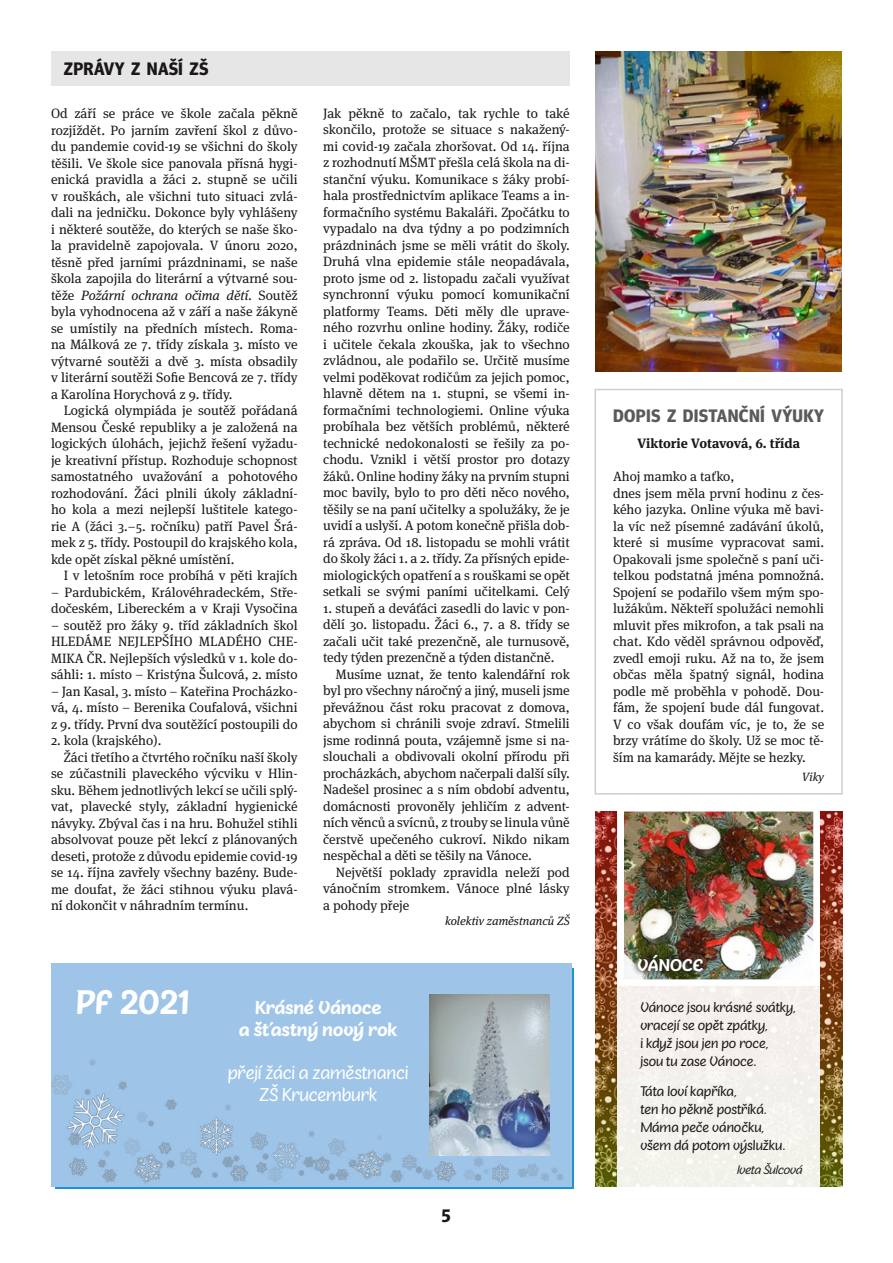
<style>
.page{position:relative;width:893px;height:1263px;background:#fff}
.page>*{position:absolute;margin:0;border:0;box-sizing:border-box;transform-origin:0 0}
.t1{font:700 33px "Sovba";color:#fff}
.t2{font:18px/21.6px "Sovba";color:#fff;text-align:center}
.t3{font:700 18px/21.6px "Sovba";color:#fff;text-align:center}
.t4{font:700 18px "Meta Headline Pro";color:#5c5a57}
.t5{font:700 18px "Meta Headline Pro";letter-spacing:.02em;color:#1a1716}
.t6{font:700 16.5px "Sovba";color:#fff}
.t7{font:13.5px/16.5px "Meta Serif Pro";color:#1a1716;text-align:justify}
.t8{font:13.5px/18px "Sovba";letter-spacing:.01em;color:#1a1716}
.t9{font:700 13.5px "Meta Serif Pro";color:#1a1716}
.t10{font:italic 12px "Meta Serif Pro";color:#1a1716}
.t11{font:italic 12px "Sovba";color:#1a1716}
.s1{font-style:italic}
</style>
<div class="page">
<div style="left:595px;top:389px;width:248px;height:406px;border:2px solid #cececd"></div>
<div style="left:51px;top:51px;width:519px;height:34px;background:#e6e6e6"></div>
<img style="left:595px;top:811px;width:248px;height:375px">
<div style="left:617px;top:811px;width:203px;height:377px;background:#f3f1eb"></div>
<img style="left:595px;top:51px;width:247px;height:320px">
<div style="left:51px;top:963px;width:521px;height:223px;background:#9ec4e8"></div>
<img style="left:492px;top:1163px;width:17px;height:21px">
<img style="left:520px;top:1163px;width:20px;height:15px">
<img style="left:538px;top:1170px;width:11px;height:11px">
<img style="left:319px;top:1157px;width:11px;height:17px">
<img style="left:471px;top:1155px;width:15px;height:12px">
<img style="left:464px;top:1164px;width:15px;height:16px">
<img style="left:429px;top:1155px;width:35px;height:27px">
<img style="left:402px;top:1154px;width:15px;height:17px">
<img style="left:423px;top:1166px;width:13px;height:16px">
<svg style="left:473px;top:1167px;width:15px;height:14px"></svg>
<img style="left:395px;top:1164px;width:14px;height:18px">
<svg style="left:414px;top:1165px;width:10px;height:10px"></svg>
<img style="left:352px;top:1150px;width:43px;height:32px">
<img style="left:378px;top:1150px;width:18px;height:16px">
<svg style="left:551px;top:1167px;width:12px;height:13px"></svg>
<img style="left:321px;top:1138px;width:31px;height:24px">
<img style="left:336px;top:1162px;width:18px;height:20px">
<svg style="left:327px;top:1173px;width:9px;height:8px"></svg>
<img style="left:272px;top:1142px;width:26px;height:27px">
<img style="left:271px;top:1164px;width:15px;height:18px">
<img style="left:298px;top:1152px;width:21px;height:19px">
<svg style="left:297px;top:1168px;width:9px;height:8px"></svg>
<img style="left:250px;top:1132px;width:25px;height:24px">
<svg style="left:260px;top:1152px;width:10px;height:4px"></svg>
<img style="left:257px;top:1156px;width:15px;height:23px">
<img style="left:200px;top:1117px;width:33px;height:39px">
<img style="left:230px;top:1155px;width:27px;height:27px">
<img style="left:218px;top:1151px;width:20px;height:21px">
<svg style="left:232px;top:1154px;width:9px;height:9px"></svg>
<img style="left:190px;top:1171px;width:12px;height:7px">
<svg style="left:212px;top:1170px;width:8px;height:8px"></svg>
<img style="left:180px;top:1145px;width:21px;height:26px">
<img style="left:67px;top:1093px;width:58px;height:57px">
<img style="left:117px;top:1132px;width:22px;height:18px">
<img style="left:123px;top:1143px;width:49px;height:41px">
<img style="left:164px;top:1157px;width:11px;height:14px">
<img style="left:66px;top:1127px;width:21px;height:23px">
<img style="left:99px;top:1159px;width:7px;height:3px">
<img style="left:165px;top:1099px;width:12px;height:11px">
<img style="left:51px;top:1075px;width:31px;height:31px">
<img style="left:69px;top:1157px;width:19px;height:19px">
<svg style="left:102px;top:1148px;width:10px;height:9px"></svg>
<img style="left:98px;top:1162px;width:19px;height:21px">
<svg style="left:83px;top:1089px;width:9px;height:8px"></svg>
<svg style="left:308px;top:1130px;width:7px;height:7px"></svg>
<svg style="left:225px;top:1104px;width:6px;height:7px"></svg>
<img style="left:137px;top:1112px;width:16px;height:15px">
<svg style="left:89px;top:1059px;width:7px;height:7px"></svg>
<svg style="left:118px;top:1081px;width:9px;height:9px"></svg>
<img style="left:429px;top:995px;width:121px;height:160px">
<img style="left:625px;top:813px;width:187px;height:165px">
<div style="left:617px;top:805px;width:203px;height:181px;border:7px solid #fff"></div>
<div style="left:631px;top:948px;width:78px;height:29px;background:#1a1716;opacity:.75"></div>
<h2 class="t5" style="left:64px;top:55px;width:146px">ZPRÁVY Z NAŠÍ ZŠ</h2>
<p class="t7" style="left:51px;top:104px;width:248px">Od září se práce ve škole začala pěkně rozjíždět. Po jarním zavření škol z důvo&shy;du pandemie covid-19 se všichni do školy těšili. Ve škole sice panovala přísná hygi&shy;enická pravidla a žáci 2. stupně se učili v rouškách, ale všichni tuto situaci zvlá&shy;dali na jedničku. Dokonce byly vyhlášeny i některé soutěže, do kterých se naše ško&shy;la pravidelně zapojovala. V únoru 2020, těsně před jarními prázdninami, se naše škola zapojila do literární a výtvarné sou&shy;těže <span class="s1">Požární ochrana očima dětí.</span> Soutěž byla vyhodnocena až v září a naše žákyně se umístily na předních místech. Roma&shy;na Málková ze 7. třídy získala 3. místo ve výtvarné soutěži a dvě 3. místa obsadily v literární soutěži Sofie Bencová ze 7. třídy a Karolína Horychová z 9. třídy.</p>
<p class="t7" style="left:51px;top:401px;width:248px;text-indent:13px">Logická olympiáda je soutěž pořádaná Mensou České republiky a je založená na logických úlohách, jejichž řešení vyžadu&shy;je kreativní přístup. Rozhoduje schopnost samostatného uvažování a pohotového rozhodování. Žáci plnili úkoly základní&shy;ho kola a mezi nejlepší luštitele katego&shy;rie A (žáci 3.–5. ročníku) patří Pavel Šrá&shy;mek z 5. třídy. Postoupil do krajského kola, kde opět získal pěkné umístění.</p>
<p class="t7" style="left:64px;top:566px;width:235px">I v letošním roce probíhá v pěti krajích</p>
<p class="t7" style="left:51px;top:583px;width:248px">– Pardubickém, Královéhradeckém, Stře&shy;dočeském, Libereckém a v Kraji Vysočina</p>
<p class="t7" style="left:51px;top:616px;width:248px">– soutěž pro žáky 9. tříd základních škol HLEDÁME NEJLEPŠÍHO MLADÉHO CHE-MIKA ČR. Nejlepších výsledků v 1. kole do&shy;sáhli: 1. místo – Kristýna Šulcová, 2. místo</p>
<p class="t7" style="left:51px;top:682px;width:248px">– Jan Kasal, 3. místo – Kateřina Procházko&shy;vá, 4. místo – Berenika Coufalová, všichni z 9. třídy. První dva soutěžící postoupili do</p>
<p class="t7" style="left:51px;top:731px;width:112px">2. kola (krajského).</p>
<p class="t7" style="left:64px;top:748px;width:235px">Žáci třetího a čtvrtého ročníku naší školy</p>
<p class="t7" style="left:51px;top:764px;width:248px">se zúčastnili plaveckého výcviku v Hlin-</p>
<p class="t7" style="left:51px;top:781px;width:248px">sku. Během jednotlivých lekcí se učili splý-</p>
<p class="t7" style="left:51px;top:797px;width:248px">vat, plavecké styly, základní hygienické</p>
<p class="t7" style="left:51px;top:814px;width:248px">návyky. Zbýval čas i na hru. Bohužel stihli</p>
<p class="t7" style="left:51px;top:830px;width:248px">absolvovat pouze pět lekcí z plánovaných</p>
<p class="t7" style="left:51px;top:847px;width:248px">deseti, protože z důvodu epidemie covid-19</p>
<p class="t7" style="left:51px;top:863px;width:248px">se 14. října zavřely všechny bazény. Bude-</p>
<p class="t7" style="left:51px;top:880px;width:248px">me doufat, že žáci stihnou výuku plavá-</p>
<p class="t7" style="left:51px;top:896px;width:199px">ní dokončit v náhradním termínu.</p>
<p class="t7" style="left:323px;top:104px;width:248px">Jak pěkně to začalo, tak rychle to také skončilo, protože se situace s nakažený&shy;mi covid-19 začala zhoršovat. Od 14. října z rozhodnutí MŠMT přešla celá škola na di&shy;stanční výuku. Komunikace s žáky probí&shy;hala prostřednictvím aplikace Teams a in&shy;formačního systému Bakaláři. Zpočátku to vypadalo na dva týdny a po podzimních prázdninách jsme se měli vrátit do školy.<br>Druhá vlna epidemie stále neopadávala, proto jsme od 2. listopadu začali využívat synchronní výuku pomocí komunikační platformy Teams. Děti měly dle uprave&shy;ného rozvrhu online hodiny. Žáky, rodiče i učitele čekala zkouška, jak to všechno zvládnou, ale podařilo se. Určitě musíme velmi poděkovat rodičům za jejich pomoc, hlavně dětem na 1. stupni, se všemi in&shy;formačními technologiemi. Online výuka probíhala bez větších problémů, některé technické nedokonalosti se řešily za po&shy;chodu. Vznikl i větší prostor pro dotazy žáků. Online hodiny žáky na prvním stupni moc bavily, bylo to pro děti něco nového, těšily se na paní učitelky a spolužáky, že je uvidí a uslyší. A potom konečně přišla dob&shy;rá zpráva. Od 18. listopadu se mohli vrátit do školy žáci 1. a 2. třídy. Za přísných epide&shy;miologických opatření a s rouškami se opět setkali se svými paními učitelkami. Celý</p>
<p class="t7" style="left:323px;top:599px;width:248px">1. stupeň a deváťáci zasedli do lavic v pon&shy;dělí 30. listopadu. Žáci 6., 7. a 8. třídy se začali učit také prezenčně, ale turnusově, tedy týden prezenčně a týden distančně.</p>
<p class="t7" style="left:323px;top:665px;width:248px;text-indent:13px">Musíme uznat, že tento kalendářní rok byl pro všechny náročný a jiný, museli jsme převážnou část roku pracovat z domova, abychom si chránili svoje zdraví. Stmelili jsme rodinná pouta, vzájemně jsme si na&shy;slouchali a obdivovali okolní přírodu při procházkách, abychom načerpali další síly.<br>Nadešel prosinec a s ním období adventu, domácnosti provoněly jehličím z advent&shy;ních věnců a svícnů, z trouby se linula vůně čerstvě upečeného cukroví. Nikdo nikam nespěchal a děti se těšily na Vánoce.</p>
<p class="t7" style="left:323px;top:863px;width:248px;text-indent:13px">Největší poklady zpravidla neleží pod vánočním stromkem. Vánoce plné lásky a pohody přeje</p>
<p class="t10" style="left:445px;top:912px;width:126px">kolektiv zaměstnanců ZŠ</p>
<h2 class="t4" style="left:613px;top:401px;width:21px">DOPISZDISTAN</h2>
<h2 class="t4" style="left:739px;top:401px;width:20px">ČNÍV</h2>
<h2 class="t4" style="left:782px;top:401px;width:22px">ÝUKY</h2>
<p class="t9" style="left:637px;top:433px;width:164px">Viktorie Votavová, 6. třída</p>
<p class="t7" style="left:613px;top:467px;width:213px;text-align:left">Ahoj mamko a taťko,<br>dnes jsem měla první hodinu z čes&shy;kého jazyka. Online výuka mě bavi&shy;la víc než písemné zadávání úkolů, které si musíme vypracovat sami.<br>Opakovali jsme společně s paní uči&shy;telkou podstatná jména pomnožná.<br>Spojení se podařilo všem mým spo&shy;lužákům. Někteří spolužáci nemohli mluvit přes mikrofon, a tak psali na chat. Kdo věděl správnou odpověď, zvedl emoji ruku. Až na to, že jsem občas měla špatný signál, hodina podle mě proběhla v pohodě. Dou&shy;fám, že spojení bude dál fungovat.<br>V co však doufám víc, je to, že se brzy vrátíme do školy. Už se moc tě&shy;ším na kamarády. Mějte se hezky.</p>
<p class="t10" style="left:802px;top:768px;width:24px">Viky</p>
<p class="t6" style="left:637px;top:954px;width:68px">Vánoce</p>
<h1 class="t1" style="left:75px;top:981px;width:116px">PF 2021</h1>
<p class="t8" style="left:640px;top:998px;width:157px">Vánoce jsou krásné svátky, vracejí se opět zpátky,<br>i když jsou jen po roce,<br>jsou tu zase Vánoce.</p>
<p class="t8" style="left:640px;top:1083px;width:146px">Táta loví kapříka,<br>ten ho pěkně postříká.<br>Máma peče vánočku, všem dá potom výslužku.</p>
<p class="t11" style="left:737px;top:1162px;width:67px">Iveta Šulcová</p>
<h2 class="t3" style="left:239px;top:998px;width:160px">Krásné Vánoce<br>a šťastný nový rok</h2>
<h2 class="t2" style="left:228px;top:1063px;width:182px">přejí žáci a zaměstnanci<br>ZŠ Krucemburk</h2>
<h2 class="t5" style="left:442px;top:1201px;width:10px">5</h2>
</div>
